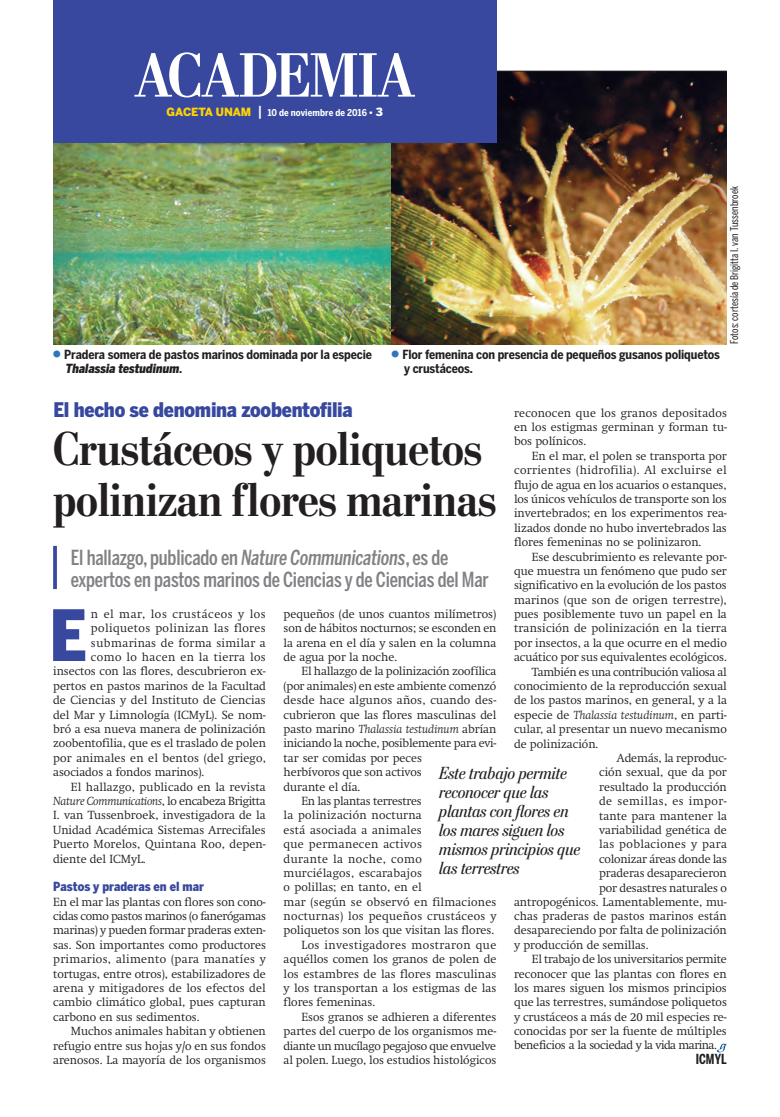
<style>
.page{position:relative;width:780px;height:1117px;background:#fff}
.page>*{position:absolute;margin:0;border:0;box-sizing:border-box;transform-origin:0 0}
._3_0_Tex_Cap_4_COLOR{font:900 69.88px "Benton Sans Cond";color:#37489e}
.t1{font:700 62.5px "Stilson";color:#fff}
._1_0_Cabeza_Principa{font:700 47.5px/50.9px "Stilson";color:#231f20}
._2_0_Sumario{font:500 20.62px/21.9px "Benton Sans Comp";letter-spacing:-.01em;color:#808285}
._0_0_Balazo{font:900 20px "Benton Sans Cond";letter-spacing:-.015em;color:#37489e}
.Frase{font:italic 17.5px/18.9px "Stilson";color:#231f20}
._4_0_Crédito_nota_in{font:700 13.75px "Benton Sans Comp";letter-spacing:.01em;color:#231f20}
.t2{font:700 12.5px/14.4px "Benton Sans Cond";letter-spacing:-.01em;color:#231f20}
._3_0_Descanso{font:900 12.5px "Benton Sans Cond";color:#37489e}
._3_0_Texto{font:300 11.62px/14.4px "Swift";color:#231f20;text-align:justify}
._3_0_Tex_Cap_4_COLOR-2{font:300 11.62px "Swift";letter-spacing:.005em;color:#231f20}
._3_0_Texto-2{font:300 11.62px/14.4px "Swift";letter-spacing:.02em;color:#231f20}
._3_0_Tex_Cap_4_COLOR-3{font:300 11.62px "Swift";letter-spacing:.035em;color:#231f20}
._3_0_Tex_Cap_4_COLOR-4{font:300 11.62px "Swift";letter-spacing:.05em;color:#231f20}
._3_0_Texto-3{font:300 11.62px "Swift";letter-spacing:.04em;color:#231f20}
._3_0_Texto-4{font:300 11.62px "Swift";letter-spacing:.035em;color:#231f20}
._4_0_Crédito_de_foto{font:10.62px "Benton Sans Comp";color:#231f20}
._9_0_Folio_Fecha{font:700 9.38px "Benton Sans Cond";letter-spacing:.01em;color:#fff}
.s1{font-family:"Benton Sans";font-weight:900;font-size:11.25px;color:#fed304}
.s2{font-family:"Benton Sans";font-weight:500;font-size:13.75px}
.s3{font-family:"Benton Sans";font-weight:900}
.s4{font-family:"Benton Sans";font-weight:900;font-size:11.25px}
.s5{font-weight:900;font-style:italic}
.s6{font-style:italic}
</style>
<div class="page">
<img style="left:53px;top:143px;width:337px;height:201px">
<img style="left:391px;top:72px;width:335px;height:272px">
<hr style="left:53px;top:71px;width:673px;height:1px;background:#231f20">
<div style="left:53px;top:0;width:443px;height:143px;background:#37489e"></div>
<svg style="left:53px;top:545px;width:4px;height:44px"></svg>
<svg style="left:716px;top:1043px;width:10px;height:9px"></svg>
<p class="t1" style="left:135px;top:38px;width:280px">ACADEMIA</p>
<p class="_9_0_Folio_Fecha" style="left:167px;top:107px;width:218px"><span class="s1">GACETA UNAM</span> <span class="s2">|</span> 10 de noviembre de 2016 <span class="s3">•</span> <span class="s4">3</span></p>
<p class="t2" style="left:64px;top:347px;width:309px">Pradera somera de pastos marinos dominada por la especie<br><span class="s5">Thalassia testudinum</span>.</p>
<p class="t2" style="left:402px;top:347px;width:319px">Flor femenina con presencia de pequeños gusanos poliquetos y crustáceos.</p>
<p class="_4_0_Crédito_de_foto" style="left:728px;top:344px;width:159px;rotate:-90deg">Fotos: cortesía de Brigitta I. van Tussenbroek</p>
<p class="_0_0_Balazo" style="left:54px;top:397px;width:300px">El hecho se denomina zoobentofilia</p>
<p class="_1_0_Cabeza_Principa" style="left:53px;top:424px;width:444px">Crustáceos y poliquetos polinizan flores marinas</p>
<p class="_3_0_Texto" style="left:514px;top:405px;width:214px">reconocen que los granos depositados en los estigmas germinan y forman tu&shy;bos polínicos.</p>
<p class="_3_0_Texto" style="left:514px;top:448px;width:214px;text-indent:18px">En el mar, el polen se transporta por corrientes (hidrofilia). Al excluirse el flujo de agua en los acuarios o estanques, los únicos vehículos de transporte son los invertebrados; en los experimentos rea&shy;lizados donde no hubo invertebrados las flores femeninas no se polinizaron.</p>
<p class="_3_0_Texto" style="left:514px;top:549px;width:214px;text-indent:18px">Ese descubrimiento es relevante por&shy;que muestra un fenómeno que pudo ser significativo en la evolución de los pastos marinos (que son de origen terrestre), pues posiblemente tuvo un papel en la transición de polinización en la tierra por insectos, a la que ocurre en el medio acuático por sus equivalentes ecológicos.</p>
<p class="_3_0_Texto" style="left:514px;top:664px;width:214px;text-indent:18px">También es una contribución valiosa al conocimiento de la reproducción sexual de los pastos marinos, en general, y a la especie de <span class="s6">Thalassia testudinum</span>, en parti&shy;cular, al presentar un nuevo mecanismo de polinización.</p>
<p class="_3_0_Texto" style="left:617px;top:750px;width:111px">Además, la reproduc-</p>
<p class="_3_0_Texto" style="left:599px;top:765px;width:129px">ción sexual, que da por</p>
<p class="_3_0_Texto" style="left:599px;top:779px;width:129px">resultado la producción</p>
<p class="_3_0_Texto-3" style="left:599px;top:794px;width:129px">de semillas, es impor-</p>
<p class="_3_0_Texto" style="left:599px;top:808px;width:129px">tante para mantener la</p>
<p class="_3_0_Texto" style="left:599px;top:822px;width:129px">variabilidad genética de</p>
<p class="_3_0_Texto-4" style="left:599px;top:837px;width:129px">las poblaciones y para</p>
<p class="_3_0_Texto" style="left:599px;top:851px;width:129px">colonizar áreas donde las</p>
<p class="_3_0_Texto" style="left:599px;top:865px;width:129px">praderas desaparecieron</p>
<p class="_3_0_Texto" style="left:599px;top:880px;width:129px">por desastres naturales o</p>
<p class="_3_0_Texto" style="left:514px;top:894px;width:214px">antropogénicos. Lamentablemente, mu-</p>
<p class="_3_0_Texto" style="left:514px;top:908px;width:214px">chas praderas de pastos marinos están</p>
<p class="_3_0_Texto" style="left:514px;top:922px;width:214px">desapareciendo por falta de polinización</p>
<p class="_3_0_Texto" style="left:514px;top:937px;width:136px">y producción de semillas.</p>
<p class="_3_0_Texto" style="left:514px;top:951px;width:214px;text-indent:18px">El trabajo de los universitarios permite reconocer que las plantas con flores en los mares siguen los mismos principios que las terrestres, sumándose poliquetos y crustáceos a más de 20 mil especies re&shy;conocidas por ser la fuente de múltiples beneficios a la sociedad y la vida marina.</p>
<p class="_4_0_Crédito_nota_in" style="left:695px;top:1050px;width:33px">ICMYL</p>
<p class="_2_0_Sumario" style="left:71px;top:546px;width:419px">El hallazgo, publicado en <span class="s6">Nature Communications</span>, es de expertos en pastos marinos de Ciencias y de Ciencias del Mar</p>
<p class="_3_0_Tex_Cap_4_COLOR" style="left:49px;top:594px;width:39px">E</p>
<p class="_3_0_Tex_Cap_4_COLOR-4" style="left:91px;top:607px;width:176px">n el mar, los crustáceos y los</p>
<p class="_3_0_Texto" style="left:283px;top:606px;width:214px">pequeños (de unos cuantos milímetros) son de hábitos nocturnos; se esconden en la arena en el día y salen en la columna de agua por la noche.</p>
<p class="_3_0_Texto" style="left:283px;top:664px;width:214px;text-align:left;text-indent:18px">El hallazgo de la polinización zoofílica (por animales) en este ambiente comenzó desde hace algunos años, cuando des&shy;cubrieron que las flores masculinas del pasto marino <span class="s6">Thalassia testudinum</span> abrían iniciando la noche, posiblemente para evi&shy;tar ser comidas por peces<br>herbívoros que son activos<br>durante el día.</p>
<p class="_3_0_Texto-2" style="left:283px;top:793px;width:214px;text-indent:18px">En las plantas terrestres<br>la polinización nocturna<br>está asociada a animales<br>que permanecen activos<br>durante la noche, como<br>murciélagos, escarabajos<br>o polillas; en tanto, en el<br>mar (según se observó en filmaciones nocturnas) los pequeños crustáceos y poliquetos son los que visitan las flores.</p>
<p class="_3_0_Texto" style="left:283px;top:937px;width:214px;text-indent:18px">Los investigadores mostraron que aquéllos comen los granos de polen de los estambres de las flores masculinas y los transportan a los estigmas de las flores femeninas.</p>
<p class="_3_0_Texto" style="left:283px;top:1009px;width:214px;text-indent:18px">Esos granos se adhieren a diferentes partes del cuerpo de los organismos me&shy;diante un mucílago pegajoso que envuelve al polen. Luego, los estudios histológicos</p>
<p class="_3_0_Tex_Cap_4_COLOR-3" style="left:91px;top:621px;width:176px">poliquetos polinizan las flores</p>
<p class="_3_0_Tex_Cap_4_COLOR-2" style="left:91px;top:635px;width:176px">submarinas de forma similar a</p>
<p class="_3_0_Tex_Cap_4_COLOR-3" style="left:91px;top:650px;width:176px">como lo hacen en la tierra los</p>
<p class="_3_0_Tex_Cap_4_COLOR-2" style="left:53px;top:664px;width:214px">insectos con las flores, descubrieron ex-</p>
<p class="_3_0_Tex_Cap_4_COLOR-2" style="left:53px;top:678px;width:214px">pertos en pastos marinos de la Facultad</p>
<p class="_3_0_Tex_Cap_4_COLOR-2" style="left:53px;top:693px;width:214px">de Ciencias y del Instituto de Ciencias</p>
<p class="_3_0_Tex_Cap_4_COLOR-2" style="left:53px;top:707px;width:214px">del Mar y Limnología (ICMyL). Se nom-</p>
<p class="_3_0_Tex_Cap_4_COLOR-2" style="left:53px;top:722px;width:214px">bró a esa nueva manera de polinización</p>
<p class="_3_0_Tex_Cap_4_COLOR-2" style="left:53px;top:736px;width:214px">zoobentofilia, que es el traslado de polen</p>
<p class="_3_0_Tex_Cap_4_COLOR-2" style="left:53px;top:750px;width:214px">por animales en el bentos (del griego,</p>
<p class="_3_0_Tex_Cap_4_COLOR-2" style="left:53px;top:765px;width:153px">asociados a fondos marinos).</p>
<p class="_3_0_Texto" style="left:53px;top:779px;width:214px;text-indent:18px">El hallazgo, publicado en la revista <span class="s6">Nature Communications</span>, lo encabeza Brigitta I. van Tussenbroek, investigadora de la Unidad Académica Sistemas Arrecifales Puerto Morelos, Quintana Roo, depen&shy;diente del ICMyL.</p>
<p class="_3_0_Descanso" style="left:53px;top:879px;width:152px">Pastos y praderas en el mar</p>
<p class="_3_0_Texto" style="left:53px;top:894px;width:214px">En el mar las plantas con flores son cono&shy;cidas como pastos marinos (o fanerógamas marinas) y pueden formar praderas exten&shy;sas. Son importantes como productores primarios, alimento (para manatíes y tortugas, entre otros), estabilizadores de arena y mitigadores de los efectos del cambio climático global, pues capturan carbono en sus sedimentos.</p>
<p class="_3_0_Texto" style="left:53px;top:1023px;width:214px;text-indent:18px">Muchos animales habitan y obtienen refugio entre sus hojas y/o en sus fondos arenosos. La mayoría de los organismos</p>
<p class="Frase" style="left:439px;top:763px;width:142px">Este trabajo permite reconocer que las plantas con flores en los mares siguen los mismos principios que las terrestres</p>
</div>
